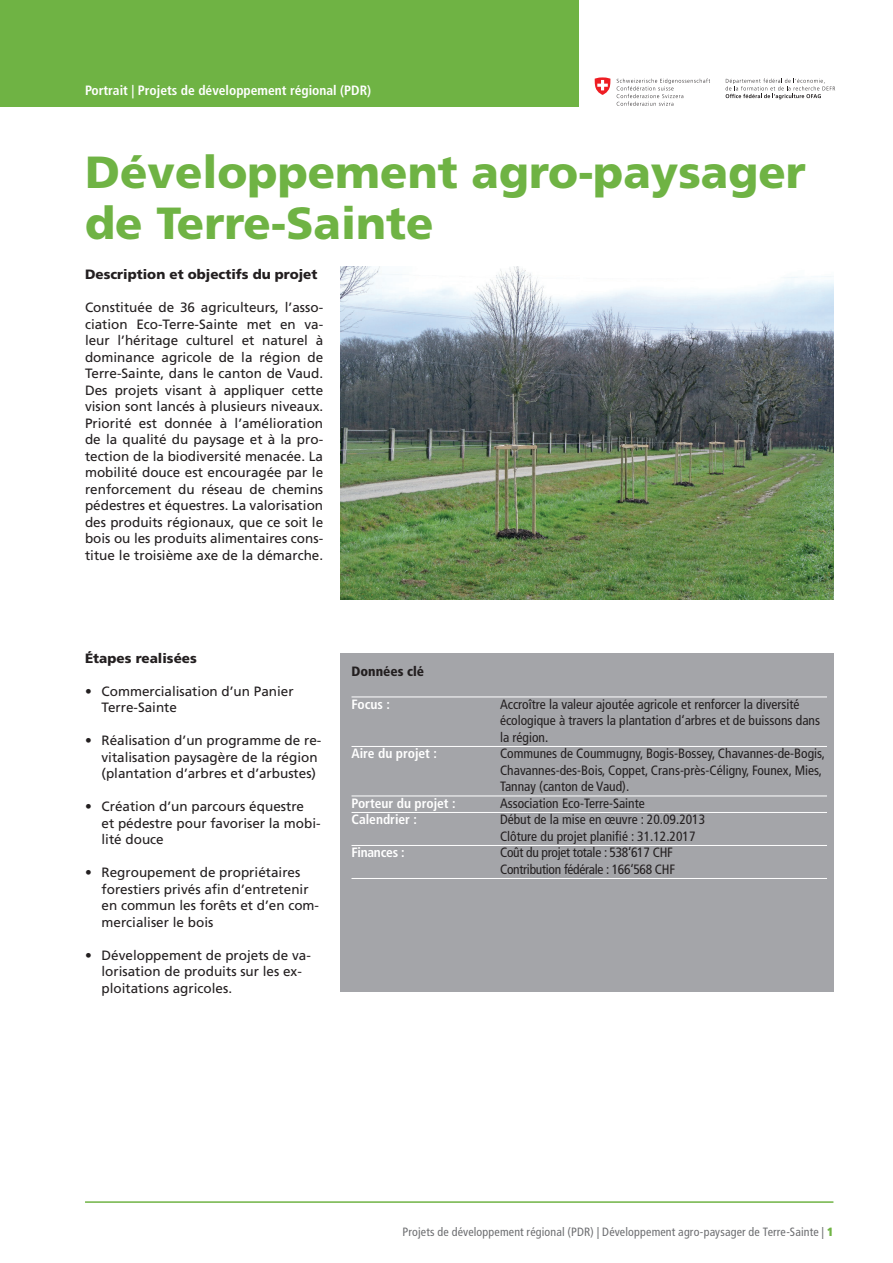
<style>
.page{position:relative;width:893px;height:1263px;background:#fff}
.page>*{position:absolute;margin:0;border:0;box-sizing:border-box;transform-origin:0 0}
.t1{font:900 45px/51px "Frutiger LT Std";color:#6fb344}
.t2{font:13.5px/16.5px "Frutiger LT Std";color:#231f20;text-align:justify}
.t3{font:condensed 13.5px/16.5px "Frutiger LT Std";color:#231f20}
.t4{font:700 condensed 13.5px "Frutiger LT Std";color:#fff}
.t5{font:condensed 13.5px "Frutiger LT Std";letter-spacing:-.02em;color:#231f20}
.t6{font:900 13.5px "Frutiger LT Std";color:#231f20}
.t7{font:900 condensed 13.5px "Frutiger LT Std";color:#231f20}
.t8{font:700 condensed 13.5px "Frutiger LT Std";letter-spacing:-.02em;color:#fff}
.Kopf_Fusszeile_links{font:condensed 12px "Frutiger LT Std";letter-spacing:.015em;color:#6c6d70}
.s1{font-stretch:condensed}
.s2{font-weight:900;color:#6fb344}
</style>
<div class="page">
<div style="left:340px;top:653px;width:493px;height:338px;background:#a4a5a9"></div>
<div style="left:0;top:0;width:578px;height:106px;background:#6fb344"></div>
<hr style="left:351px;top:696px;width:476px;height:1px;background:#fff">
<hr style="left:351px;top:746px;width:476px;height:1px;background:#fff">
<hr style="left:351px;top:795px;width:476px;height:1px;background:#fff">
<hr style="left:351px;top:812px;width:476px;height:1px;background:#fff">
<hr style="left:351px;top:845px;width:476px;height:1px;background:#fff">
<hr style="left:351px;top:878px;width:476px;height:1px;background:#fff">
<hr style="left:85px;top:1201px;width:748px;height:2px;background:#6fb344">
<svg style="left:617px;top:79px;width:93px;height:27px"></svg>
<svg style="left:595px;top:77px;width:16px;height:18px"></svg>
<svg style="left:726px;top:79px;width:109px;height:20px"></svg>
<img style="left:340px;top:267px;width:493px;height:332px">
<p class="t4" style="left:85px;top:82px;width:288px">Portrait | Projets de développement régional (PDR)</p>
<p class="t1" style="left:85px;top:147px;width:722px">Développement agro-paysager de Terre-Sainte</p>
<p class="t6" style="left:85px;top:266px;width:234px">Description et objectifs du projet</p>
<p class="t2" style="left:85px;top:299px;width:240px">Constituée de 36 agriculteurs, l’asso&shy;ciation Eco-Terre-Sainte met en va&shy;leur l’héritage culturel et naturel à dominance agricole de la région de Terre-Sainte, dans le canton de Vaud.<br>Des projets visant à appliquer cette vision sont lancés à plusieurs niveaux.</p>
<p class="t2" style="left:85px;top:415px;width:240px">Priorité est donnée à l’amélioration de la qualité du paysage et à la pro&shy;tection de la biodiversité menacée. La mobilité douce est encouragée par le renforcement du réseau de chemins pédestres et équestres. La valorisation des produits régionaux, que ce soit le bois ou les produits alimentaires cons&shy;titue le troisième axe de la démarche.</p>
<p class="t6" style="left:85px;top:650px;width:113px">Étapes realisées</p>
<p class="t2" style="left:85px;top:683px;width:210px"><span class="s1">•</span> Commercialisation d’un Panier</p>
<p class="t2" style="left:102px;top:699px;width:77px">Terre-Sainte</p>
<p class="t2" style="left:85px;top:732px;width:238px">• Réalisation d’un programme de re-</p>
<p class="t2" style="left:102px;top:749px;width:218px">vitalisation paysagère de la région</p>
<p class="t2" style="left:102px;top:765px;width:216px">(plantation d’arbres et d’arbustes)</p>
<p class="t2" style="left:85px;top:798px;width:221px">• Création d’un parcours équestre</p>
<p class="t2" style="left:102px;top:815px;width:221px">et pédestre pour favoriser la mobi-</p>
<p class="t2" style="left:102px;top:831px;width:64px">lité douce</p>
<p class="t2" style="left:85px;top:864px;width:217px">• Regroupement de propriétaires</p>
<p class="t2" style="left:102px;top:881px;width:209px">forestiers privés afin d’entretenir</p>
<p class="t2" style="left:102px;top:897px;width:219px">en commun les forêts et d’en com-</p>
<p class="t2" style="left:102px;top:914px;width:113px">mercialiser le bois</p>
<p class="t2" style="left:85px;top:947px;width:227px">• Développement de projets de va-</p>
<p class="t2" style="left:102px;top:963px;width:202px">lorisation de produits sur les ex-</p>
<p class="t2" style="left:102px;top:980px;width:132px">ploitations agricoles.</p>
<p class="t7" style="left:351px;top:663px;width:74px">Données clé</p>
<p class="t4" style="left:351px;top:696px;width:40px">Focus :</p>
<p class="t3" style="left:500px;top:696px;width:322px">Accroître la valeur ajoutée agricole et renforcer la diversité écologique à travers la plantation d‘arbres et de buissons dans</p>
<p class="t3" style="left:500px;top:729px;width:50px">la région.</p>
<p class="t4" style="left:351px;top:746px;width:87px">Aire du projet :</p>
<p class="t3" style="left:500px;top:745px;width:326px">Communes de Coummugny, Bogis-Bossey, Chavannes-de-Bogis,</p>
<p class="t3" style="left:500px;top:762px;width:323px">Chavannes-des-Bois, Coppet, Crans-près-Céligny, Founex, Mies,</p>
<p class="t3" style="left:500px;top:778px;width:131px">Tannay (canton de Vaud).</p>
<p class="t4" style="left:351px;top:795px;width:106px">Porteur du projet :</p>
<p class="t3" style="left:500px;top:795px;width:146px">Association Eco-Terre-Sainte</p>
<p class="t4" style="left:351px;top:812px;width:67px">Calendrier :</p>
<p class="t3" style="left:500px;top:811px;width:207px">Début de la mise en œuvre : 20.09.2013</p>
<p class="t3" style="left:500px;top:828px;width:197px">Clôture du projet planifié : 31.12.2017</p>
<p class="t8" style="left:351px;top:845px;width:55px">Finances :</p>
<p class="t5" style="left:500px;top:845px;width:174px">Coût du projet totale : 538‘617 CHF</p>
<p class="t5" style="left:500px;top:861px;width:177px">Contribution fédérale : 166‘568 CHF</p>
<p class="Kopf_Fusszeile_links" style="left:403px;top:1225px;width:432px">Projets de développement régional (PDR) | Développement agro-paysager de Terre-Sainte | <span class="s2">1</span></p>
</div>
